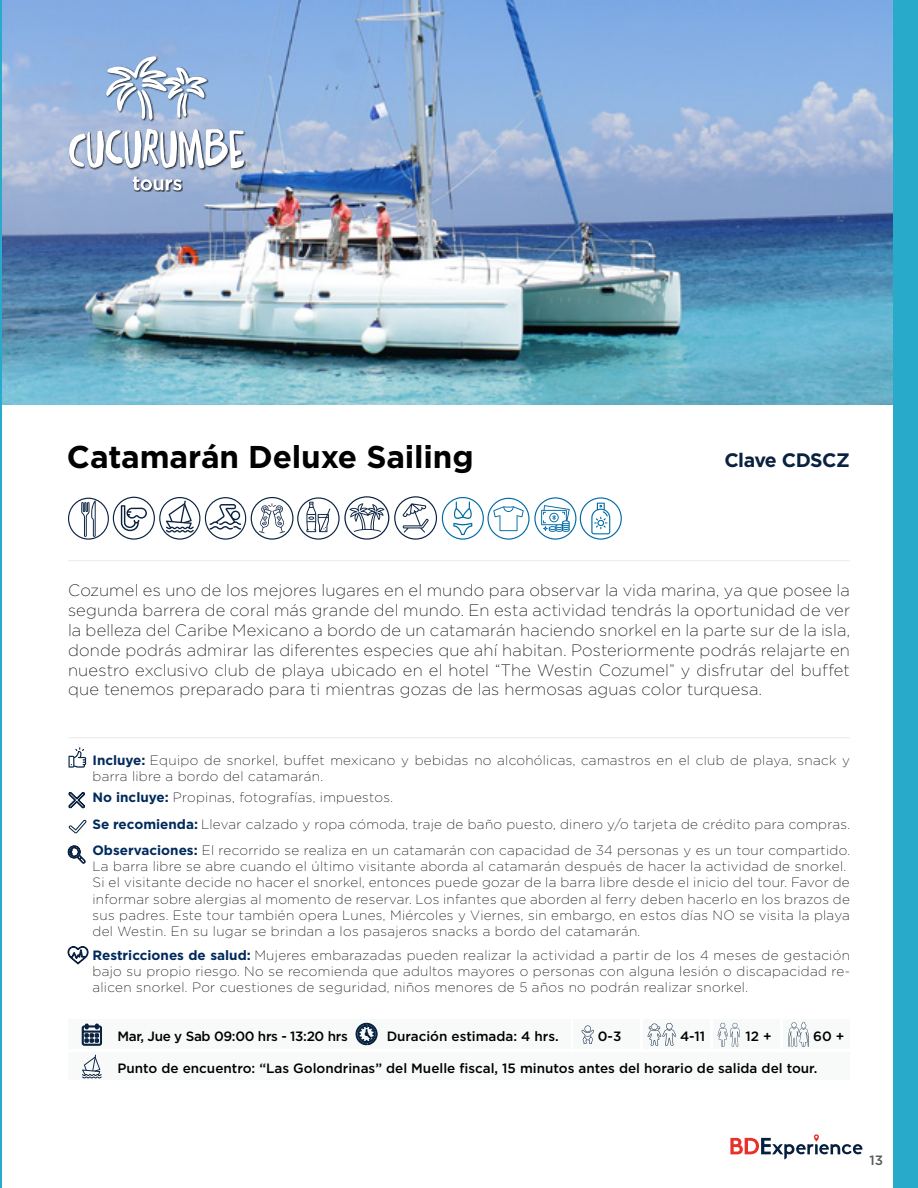
<style>
.page{position:relative;width:918px;height:1188px;background:#fff}
.page>*{position:absolute;margin:0;border:0;box-sizing:border-box;transform-origin:0 0}
.t1{font:700 31.5px "Gotham";letter-spacing:-.005em;color:#000101}
.t2{font:700 19.5px "Gotham";letter-spacing:-.025em;color:#0a2240}
.t3{font:200 16.5px/19.8px "Gotham";letter-spacing:.01em;color:#000;text-align:justify}
.t4{font:200 13.5px/16.2px "Gotham";letter-spacing:.025em;color:#000101}
.t5{font:500 13.5px "Gotham";color:#000}
.t6{font:500 13.5px "Gotham";letter-spacing:-.025em;color:#000}
.t7{font:500 13.5px "Gotham";color:#59595a}
.s1{font-weight:700;color:#002a5c}
</style>
<div class="page">
<img style="left:1px;top:0;width:893px;height:405px">
<hr style="left:68px;top:560px;width:782px;height:1px;background:#eceded">
<hr style="left:68px;top:737px;width:782px;height:1px;background:#eceded">
<svg style="left:69px;top:747px;width:17px;height:21px"></svg>
<svg style="left:69px;top:820px;width:17px;height:13px"></svg>
<svg style="left:68px;top:845px;width:18px;height:19px"></svg>
<svg style="left:68px;top:792px;width:17px;height:17px"></svg>
<svg style="left:68px;top:946px;width:21px;height:18px"></svg>
<div style="left:573px;top:1020px;width:67px;height:29px;background:#f8f9f9"></div>
<div style="left:643px;top:1020px;width:67px;height:29px;background:#f8f9f9"></div>
<div style="left:713px;top:1020px;width:67px;height:29px;background:#f8f9f9"></div>
<div style="left:68px;top:1052px;width:782px;height:28px;background:#f8f9f9"></div>
<div style="left:783px;top:1020px;width:67px;height:29px;background:#f8f9f9"></div>
<div style="left:68px;top:1020px;width:502px;height:29px;background:#f8f9f9"></div>
<svg style="left:582px;top:1025px;width:12px;height:19px"></svg>
<svg style="left:788px;top:1022px;width:21px;height:25px"></svg>
<svg style="left:82px;top:1024px;width:20px;height:22px"></svg>
<svg style="left:718px;top:1023px;width:22px;height:24px"></svg>
<svg style="left:647px;top:1023px;width:29px;height:23px"></svg>
<svg style="left:356px;top:1023px;width:21px;height:22px"></svg>
<div style="left:69px;top:56px;width:177px;height:136px;background:#000;opacity:.75"></div>
<svg style="left:69px;top:129px;width:175px;height:40px"></svg>
<svg style="left:106px;top:56px;width:101px;height:64px"></svg>
<svg style="left:133px;top:177px;width:49px;height:13px"></svg>
<svg style="left:68px;top:496px;width:554px;height:44px"></svg>
<svg style="left:82px;top:1055px;width:20px;height:23px"></svg>
<svg style="left:730px;top:1134px;width:133px;height:26px"></svg>
<hr style="left:0;top:0;width:1px;height:1188px;background:#28aaca">
<div style="left:894px;top:0;width:24px;height:1188px;background:#28aaca"></div>
<h1 class="t1" style="left:67px;top:438px;width:408px">Catamarán Deluxe Sailing</h1>
<h2 class="t2" style="left:724px;top:449px;width:127px">Clave CDSCZ</h2>
<p class="t3" style="left:68px;top:580px;width:784px">Cozumel es uno de los mejores lugares en el mundo para observar la vida marina, ya que posee la segunda barrera de coral más grande del mundo. En esta actividad tendrás la oportunidad de ver la belleza del Caribe Mexicano a bordo de un catamarán haciendo snorkel en la parte sur de la isla, donde podrás admirar las diferentes especies que ahí habitan. Posteriormente podrás relajarte en nuestro exclusivo club de playa ubicado en el hotel “The Westin Cozumel” y disfrutar del buffet que tenemos preparado para ti mientras gozas de las hermosas aguas color turquesa.</p>
<p class="t4" style="left:92px;top:752px;width:759px"><span class="s1">Incluye:</span> Equipo de snorkel, buffet mexicano y bebidas no alcohólicas, camastros en el club de playa, snack y barra libre a bordo del catamarán.</p>
<p class="t4" style="left:92px;top:784px;width:759px;line-height:27px"><span class="s1">No incluye:</span> Propinas, fotografías, impuestos.<br><span class="s1">Se recomienda:</span> Llevar calzado y ropa cómoda, traje de baño puesto, dinero y/o tarjeta de crédito para compras.</p>
<p class="t4" style="left:92px;top:842px;width:759px"><span class="s1">Observaciones:</span> El recorrido se realiza en un catamarán con capacidad de 34 personas y es un tour compartido.<br>La barra libre se abre cuando el último visitante aborda al catamarán después de hacer la actividad de snorkel.<br>Si el visitante decide no hacer el snorkel, entonces puede gozar de la barra libre desde el inicio del tour. Favor de informar sobre alergias al momento de reservar. Los infantes que aborden al ferry deben hacerlo en los brazos de sus padres. Este tour también opera Lunes, Miércoles y Viernes, sin embargo, en estos días NO se visita la playa del Westin. En su lugar se brindan a los pasajeros snacks a bordo del catamarán.</p>
<p class="t4" style="left:92px;top:947px;width:759px;text-align:justify"><span class="s1">Restricciones de salud:</span> Mujeres embarazadas pueden realizar la actividad a partir de los 4 meses de gestación bajo su propio riesgo. No se recomienda que adultos mayores o personas con alguna lesión o discapacidad re&shy;alicen snorkel. Por cuestiones de seguridad, niños menores de 5 años no podrán realizar snorkel.</p>
<p class="t6" style="left:118px;top:1028px;width:232px">Mar, Jue y Sab 09:00 hrs - 13:20 hrs</p>
<p class="t5" style="left:387px;top:1027px;width:174px">Duración estimada: 4 hrs.</p>
<p class="t5" style="left:598px;top:1027px;width:25px">0-3</p>
<p class="t5" style="left:680px;top:1027px;width:26px">4-11</p>
<p class="t5" style="left:746px;top:1027px;width:28px">12 +</p>
<p class="t5" style="left:813px;top:1027px;width:33px">60 +</p>
<p class="t5" style="left:117px;top:1059px;width:701px">Punto de encuentro: “Las Golondrinas” del Muelle fiscal, 15 minutos antes del horario de salida del tour.</p>
<p class="t7" style="left:870px;top:1152px;width:15px">13</p>
</div>
